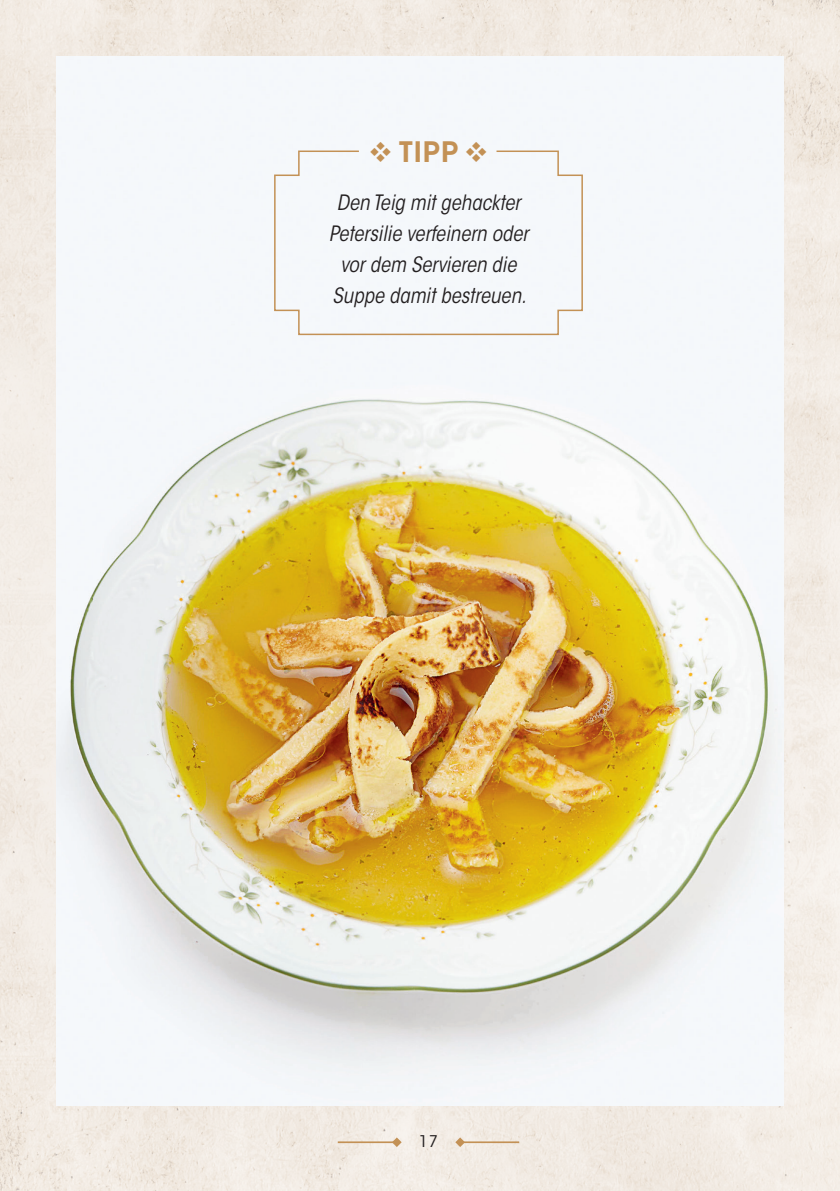
<style>
.page{position:relative;width:840px;height:1191px;background:#fff}
.page>*{position:absolute;margin:0;border:0;box-sizing:border-box;transform-origin:0 0}
.t1{font:600 28px "ITC Avant Garde Std";color:#c39155}
.t2{font:italic condensed 21px/31px "ITC Avant Garde Std";color:#231f20;text-align:center}
.t3{font:16px "ITC Avant Garde Std";color:#231f20}
</style>
<div class="page">
<img style="left:0;top:0;width:839px;height:1191px">
<svg style="left:392px;top:1137px;width:9px;height:10px"></svg>
<hr style="left:337px;top:1141px;width:59px;height:2px;background:#c39155">
<svg style="left:455px;top:1137px;width:9px;height:10px"></svg>
<hr style="left:460px;top:1141px;width:59px;height:2px;background:#c39155">
<img style="left:57px;top:57px;width:725px;height:1049px">
<div style="left:273px;top:150px;width:310px;height:186px;background:#f5f8fb"></div>
<h1 class="t1" style="left:368px;top:134px;width:122px">❖ TIPP ❖</h1>
<p class="t2" style="left:328px;top:188px;width:201px">Den Teig mit gehackter<br>Petersilie verfeinern oder vor dem Servieren die<br>Suppe damit bestreuen.</p>
<p class="t3" style="left:418px;top:1131px;width:21px">17</p>
</div>
